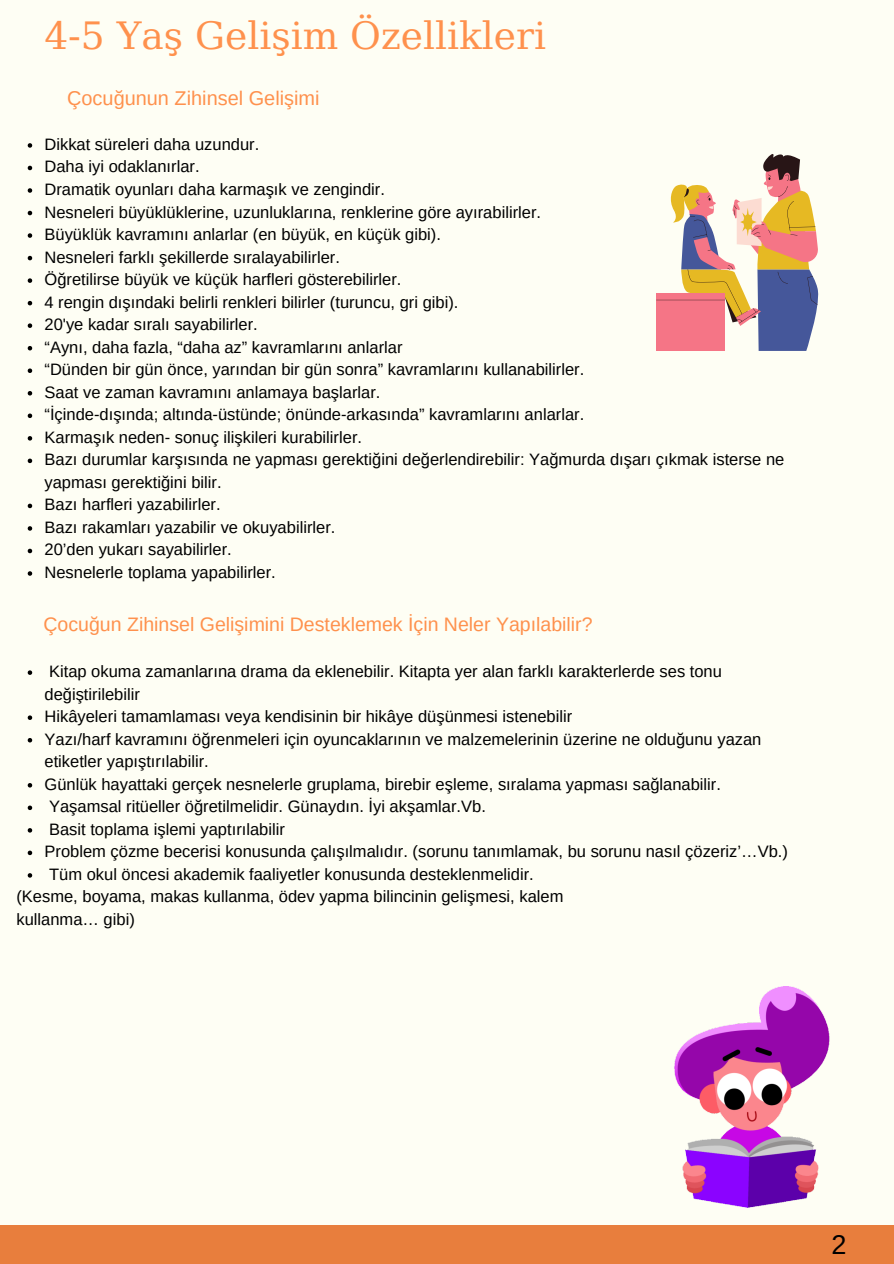
<style>
.page{position:relative;width:894px;height:1264px;background:#fff}
.page>*{position:absolute;margin:0;border:0;box-sizing:border-box;transform-origin:0 0}
.t1{font:37.5px "DejaVu Serif";color:#ff914d}
.t2{font:27px "Arimo";color:#000}
.t3{font:19.95px "Arimo";color:#ff914d}
.t4{font:19.5px "Arimo";color:#ff914d}
.t5{font:16.5px/22.5px "Arimo";color:#000}
</style>
<div class="page">
<div style="left:0;top:0;width:893px;height:1263px;background:#fefef4"></div>
<div style="left:0;top:1225px;width:893px;height:38px;background:#e87e3d"></div>
<svg style="left:28px;top:143px;width:4px;height:5px"></svg>
<svg style="left:28px;top:166px;width:4px;height:4px"></svg>
<svg style="left:28px;top:188px;width:4px;height:5px"></svg>
<svg style="left:28px;top:211px;width:4px;height:4px"></svg>
<svg style="left:28px;top:233px;width:4px;height:5px"></svg>
<svg style="left:28px;top:256px;width:4px;height:4px"></svg>
<svg style="left:28px;top:278px;width:4px;height:5px"></svg>
<svg style="left:28px;top:301px;width:4px;height:4px"></svg>
<svg style="left:28px;top:323px;width:4px;height:5px"></svg>
<svg style="left:28px;top:346px;width:4px;height:4px"></svg>
<svg style="left:28px;top:368px;width:4px;height:5px"></svg>
<svg style="left:28px;top:391px;width:4px;height:4px"></svg>
<svg style="left:28px;top:413px;width:4px;height:5px"></svg>
<svg style="left:28px;top:436px;width:4px;height:4px"></svg>
<svg style="left:28px;top:458px;width:4px;height:5px"></svg>
<svg style="left:28px;top:503px;width:4px;height:5px"></svg>
<svg style="left:28px;top:526px;width:4px;height:4px"></svg>
<svg style="left:28px;top:548px;width:4px;height:5px"></svg>
<svg style="left:28px;top:571px;width:4px;height:4px"></svg>
<svg style="left:28px;top:670px;width:4px;height:5px"></svg>
<svg style="left:28px;top:715px;width:4px;height:5px"></svg>
<svg style="left:28px;top:738px;width:4px;height:4px"></svg>
<svg style="left:28px;top:783px;width:4px;height:4px"></svg>
<svg style="left:28px;top:805px;width:4px;height:5px"></svg>
<svg style="left:28px;top:828px;width:4px;height:4px"></svg>
<svg style="left:28px;top:850px;width:4px;height:5px"></svg>
<svg style="left:28px;top:873px;width:4px;height:4px"></svg>
<img style="left:674px;top:986px;width:156px;height:221px">
<svg style="left:656px;top:154px;width:161px;height:197px"></svg>
<p class="t1" style="left:44px;top:14px;width:503px">4-5 Yaş Gelişim Özellikleri</p>
<p class="t3" style="left:67px;top:87px;width:254px">Çocuğunun Zihinsel Gelişimi</p>
<p class="t5" style="left:44px;top:133px;width:216px">Dikkat süreleri daha uzundur.</p>
<p class="t5" style="left:44px;top:155px;width:157px">Daha iyi odaklanırlar.</p>
<p class="t5" style="left:44px;top:178px;width:342px">Dramatik oyunları daha karmaşık ve zengindir.</p>
<p class="t5" style="left:44px;top:200px;width:498px">Nesneleri büyüklüklerine, uzunluklarına, renklerine göre ayırabilirler.</p>
<p class="t5" style="left:44px;top:223px;width:398px">Büyüklük kavramını anlarlar (en büyük, en küçük gibi).</p>
<p class="t5" style="left:44px;top:245px;width:297px">Nesneleri farklı şekillerde sıralayabilirler.</p>
<p class="t5" style="left:44px;top:268px;width:358px">Öğretilirse büyük ve küçük harfleri gösterebilirler.</p>
<p class="t5" style="left:44px;top:291px;width:415px">4 rengin dışındaki belirli renkleri bilirler (turuncu, gri gibi).</p>
<p class="t5" style="left:44px;top:313px;width:215px">20'ye kadar sıralı sayabilirler.</p>
<p class="t5" style="left:44px;top:336px;width:359px">“Aynı, daha fazla, “daha az” kavramlarını anlarlar</p>
<p class="t5" style="left:44px;top:358px;width:541px">“Dünden bir gün önce, yarından bir gün sonra” kavramlarını kullanabilirler.</p>
<p class="t5" style="left:44px;top:381px;width:337px">Saat ve zaman kavramını anlamaya başlarlar.</p>
<p class="t5" style="left:44px;top:403px;width:541px">“İçinde-dışında; altında-üstünde; önünde-arkasında” kavramlarını anlarlar.</p>
<p class="t5" style="left:44px;top:426px;width:319px">Karmaşık neden- sonuç ilişkileri kurabilirler.</p>
<p class="t5" style="left:44px;top:448px;width:741px">Bazı durumlar karşısında ne yapması gerektiğini değerlendirebilir: Yağmurda dışarı çıkmak isterse ne yapması gerektiğini bilir.</p>
<p class="t5" style="left:44px;top:493px;width:178px">Bazı harfleri yazabilirler.</p>
<p class="t5" style="left:44px;top:516px;width:292px">Bazı rakamları yazabilir ve okuyabilirler.</p>
<p class="t5" style="left:44px;top:538px;width:189px">20’den yukarı sayabilirler.</p>
<p class="t5" style="left:44px;top:561px;width:233px">Nesnelerle toplama yapabilirler.</p>
<p class="t4" style="left:44px;top:613px;width:550px">Çocuğun Zihinsel Gelişimini Desteklemek İçin Neler Yapılabilir?</p>
<p class="t5" style="left:44px;top:660px;width:678px">Kitap okuma zamanlarına drama da eklenebilir. Kitapta yer alan farklı karakterlerde ses tonu değiştirilebilir</p>
<p class="t5" style="left:44px;top:705px;width:529px">Hikâyeleri tamamlaması veya kendisinin bir hikâye düşünmesi istenebilir</p>
<p class="t5" style="left:44px;top:727px;width:718px">Yazı/harf kavramını öğrenmeleri için oyuncaklarının ve malzemelerinin üzerine ne olduğunu yazan etiketler yapıştırılabilir.</p>
<p class="t5" style="left:44px;top:772px;width:677px">Günlük hayattaki gerçek nesnelerle gruplama, birebir eşleme, sıralama yapması sağlanabilir.</p>
<p class="t5" style="left:49px;top:795px;width:438px">Yaşamsal ritüeller öğretilmelidir. Günaydın. İyi akşamlar.Vb.</p>
<p class="t5" style="left:49px;top:817px;width:237px">Basit toplama işlemi yaptırılabilir</p>
<p class="t5" style="left:44px;top:840px;width:744px">Problem çözme becerisi konusunda çalışılmalıdır. (sorunu tanımlamak, bu sorunu nasıl çözeriz’…Vb.)</p>
<p class="t5" style="left:49px;top:863px;width:486px">Tüm okul öncesi akademik faaliyetler konusunda desteklenmelidir.</p>
<p class="t5" style="left:16px;top:885px;width:548px">(Kesme, boyama, makas kullanma, ödev yapma bilincinin gelişmesi, kalem</p>
<p class="t5" style="left:16px;top:908px;width:120px">kullanma… gibi)</p>
<p class="t2" style="left:831px;top:1229px;width:17px">2</p>
</div>
